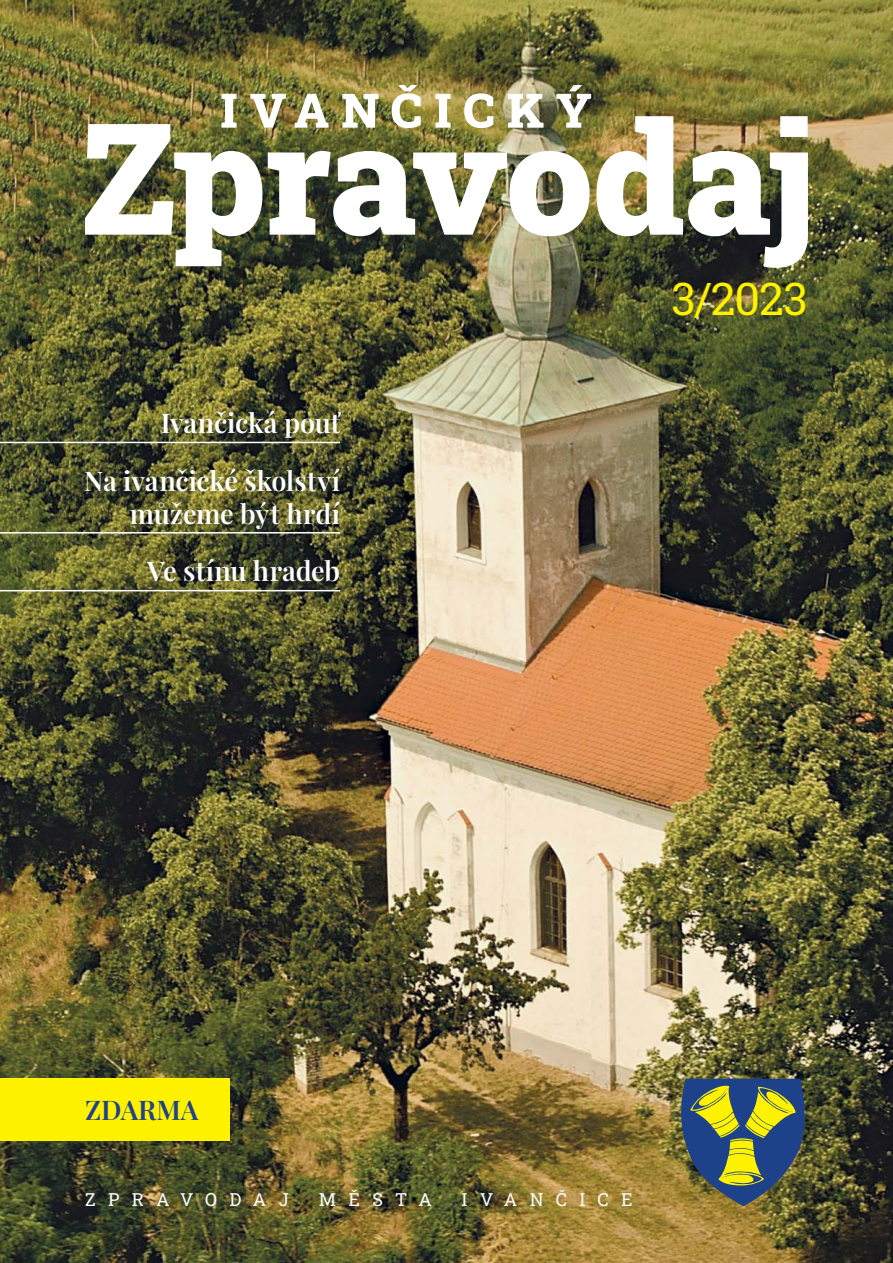
<style>
.page{position:relative;width:893px;height:1263px;background:#fff}
.page>*{position:absolute;margin:0;border:0;box-sizing:border-box;transform-origin:0 0}
.t1{font:45px "Roboto Slab";color:#fff200}
.t2{font:600 27px/57.9px "Playfair Display";letter-spacing:-.005em;color:#fff;text-align:right}
.t3{font:600 27px "Playfair Display";color:#1f4289}
.t4{font:18px "Roboto Slab";letter-spacing:.68em;color:#fff}
</style>
<div class="page">
<img style="left:0;top:0;width:893px;height:1263px">
<img style="left:85px;top:116px;width:723px;height:152px">
<img style="left:221px;top:85px;width:370px;height:43px">
<svg style="left:681px;top:1079px;width:127px;height:127px;background:#637155"></svg>
<div style="left:0;top:1079px;width:230px;height:62px;background:#fff200"></div>
<hr style="left:0;top:442px;width:340px;height:1px;background:#fff">
<hr style="left:0;top:532px;width:340px;height:1px;background:#fff">
<hr style="left:0;top:590px;width:340px;height:1px;background:#fff">
<p class="t2" style="left:84px;top:393px;width:257px">Ivančická pouť<br>Na ivančické školství</p>
<p class="t2" style="left:130px;top:483px;width:212px">můžeme být hrdí<br>Ve stínu hradeb</p>
<h1 class="t1" style="left:671px;top:268px;width:138px">3/2023</h1>
<p class="t3" style="left:85px;top:1091px;width:115px">ZDARMA</p>
<p class="t4" style="left:85px;top:1187px;width:206px">ZPRAVODAJ</p>
<p class="t4" style="left:319px;top:1187px;width:115px">MĚSTA</p>
<p class="t4" style="left:462px;top:1187px;width:173px">IVANČICE</p>
</div>
